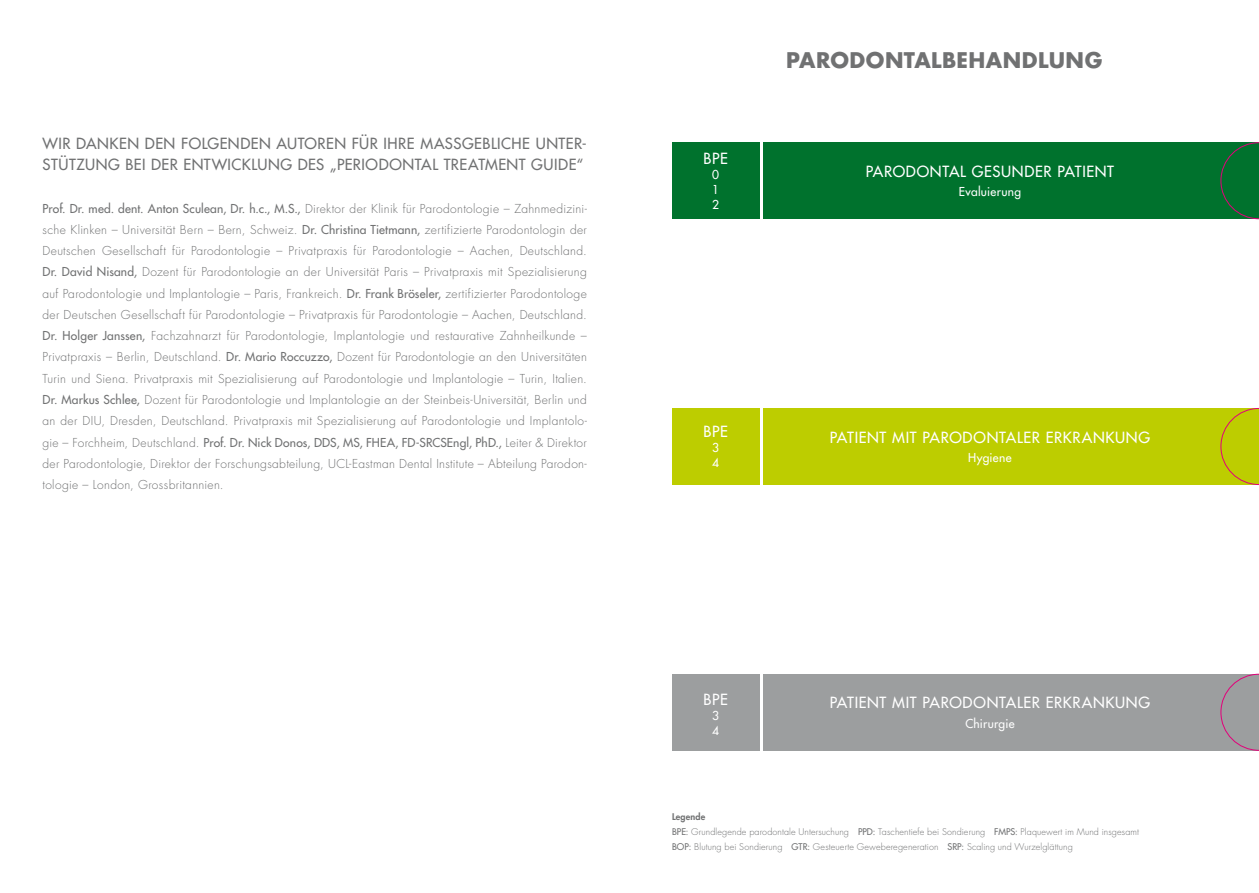
<style>
.page{position:relative;width:1259px;height:893px;background:#fff}
.page>*{position:absolute;margin:0;border:0;box-sizing:border-box;transform-origin:0 0}
.t1{font:700 21px "Futura LT";letter-spacing:.02em;color:#707172}
.t2{font:15px/21.3px "Futura LT";letter-spacing:.035em;color:#707172}
.t3{font:15px "Futura LT";letter-spacing:.045em;color:#fff}
.t4{font:300 12px/21.3px "Futura LT";letter-spacing:.03em;color:#707172;text-align:justify}
.t5{font:12px/15px "Futura LT";letter-spacing:.02em;color:#fff}
.t6{font:300 9px/15px "Futura LT";letter-spacing:.015em;color:#707172}
.s1{font-weight:400}
.s2{font-weight:800}
</style>
<div class="page">
<div style="left:763px;top:142px;width:496px;height:77px;background:#00722d"></div>
<div style="left:672px;top:142px;width:87px;height:77px;background:#00722d"></div>
<div style="left:672px;top:408px;width:87px;height:77px;background:#bdcd00"></div>
<div style="left:672px;top:674px;width:87px;height:76px;background:#9c9e9f"></div>
<div style="left:763px;top:674px;width:496px;height:76px;background:#9c9e9f"></div>
<div style="left:763px;top:408px;width:496px;height:77px;background:#bdcd00"></div>
<svg style="left:1220px;top:142px;width:39px;height:77px"></svg>
<svg style="left:1220px;top:408px;width:39px;height:77px"></svg>
<svg style="left:1220px;top:674px;width:39px;height:76px"></svg>
<p class="t2" style="left:43px;top:133px;width:546px">WIR DANKEN DEN FOLGENDEN AUTOREN FÜR IHRE MASSGEBLICHE UNTER-<br>STÜTZUNG BEI DER ENTWICKLUNG DES „PERIODONTAL TREATMENT GUIDE“</p>
<p class="t4" style="left:42px;top:198px;width:546px"><span class="s1">Prof. Dr. med. dent. Anton Sculean, Dr. h.c., M.S.,</span> Direktor der Klinik für Parodontologie – Zahnmedizini&shy;sche Klinken – U niversität Bern – Bern, Schweiz. <span class="s1">Dr. Christina Tietmann,</span> zertifizierte Parodontologin der Deutschen Gesellschaft für Parodontologie – Privatpraxis für Parodontologie – Aachen, Deutschland.<br><span class="s1">Dr. David Nisand,</span> Dozent für Parodontologie an der Universität Paris – Privatpraxis mit Spezialisierung auf Parodontologie und I mplantologie – Paris, Frankreich. <span class="s1">Dr. Frank Bröseler,</span> zertifizierter Parodontologe der Deutschen Gesellschaft für Parodontologie – Privatpraxis für Parodontologie – Aachen, Deutschland.<br><span class="s1">Dr. Holger Janssen,</span> Fachzahnarzt für Parodontologie, I mplantologie und restaurative Zahnheilkunde – Privatpraxis – Berlin, Deutschland. <span class="s1">Dr. Mario Roccuzzo,</span> Dozent für Parodontologie an den U niversitäten Turin und Siena. Privatpraxis mit Spezialisierung auf Parodontologie und I mplantologie – Turin, Italien.<br><span class="s1">Dr. Markus Schlee,</span> Dozent für Parodontologie und I mplantologie an der Steinbeis-U niversität, Berlin und an der DIU, Dresden, Deutschland. Privatpraxis mit Spezialisierung auf Parodontologie und I mplantolo&shy;gie – Forchheim, Deutschland. <span class="s1">Prof. Dr. Nick Donos, DDS, MS, FHEA, FD-SRCSEngl, PhD.,</span> Leiter &amp; Direktor der Parodontologie, Direktor der Forschungsabteilung, UCL-Eastman Dental I nstitute – Abteilung Parodon&shy;tologie – London, Grossbritannien.</p>
<p class="t3" style="left:703px;top:149px;width:26px">BPE</p>
<p class="t5" style="left:712px;top:167px;width:8px;text-align:justify">0<br>1<br>2</p>
<h1 class="t1" style="left:786px;top:46px;width:318px">PARODONTALBEHANDLUNG</h1>
<p class="t3" style="left:866px;top:162px;width:250px">PARODONTAL GESUNDER PATIENT</p>
<p class="t5" style="left:958px;top:184px;width:64px">Evaluierung</p>
<p class="t3" style="left:703px;top:422px;width:26px">BPE</p>
<p class="t5" style="left:712px;top:440px;width:8px">3<br>4</p>
<p class="t3" style="left:829px;top:427px;width:322px">PATIENT MIT PARODONTALER ERKRANKUNG</p>
<p class="t5" style="left:968px;top:450px;width:45px">Hygiene</p>
<p class="t3" style="left:703px;top:690px;width:26px">BPE</p>
<p class="t5" style="left:712px;top:708px;width:8px">3<br>4</p>
<p class="t3" style="left:829px;top:693px;width:322px">PATIENT MIT PARODONTALER ERKRANKUNG</p>
<p class="t5" style="left:965px;top:716px;width:51px">Chirurgie</p>
<p class="t6" style="left:672px;top:810px;width:468px"><span class="s2">Legende<br></span><span class="s1">BPE:</span> Grundlegende parodontale Untersuchung <span class="s1">PPD:</span> Taschentiefe bei Sondierung <span class="s1">FMPS:</span> Plaquewert im Mund insgesamt<br><span class="s1">BOP:</span> Blutung bei Sondierung <span class="s1">GTR:</span> Gesteuerte Geweberegeneration <span class="s1">SRP:</span> Scaling und Wurzelglättung</p>
</div>
